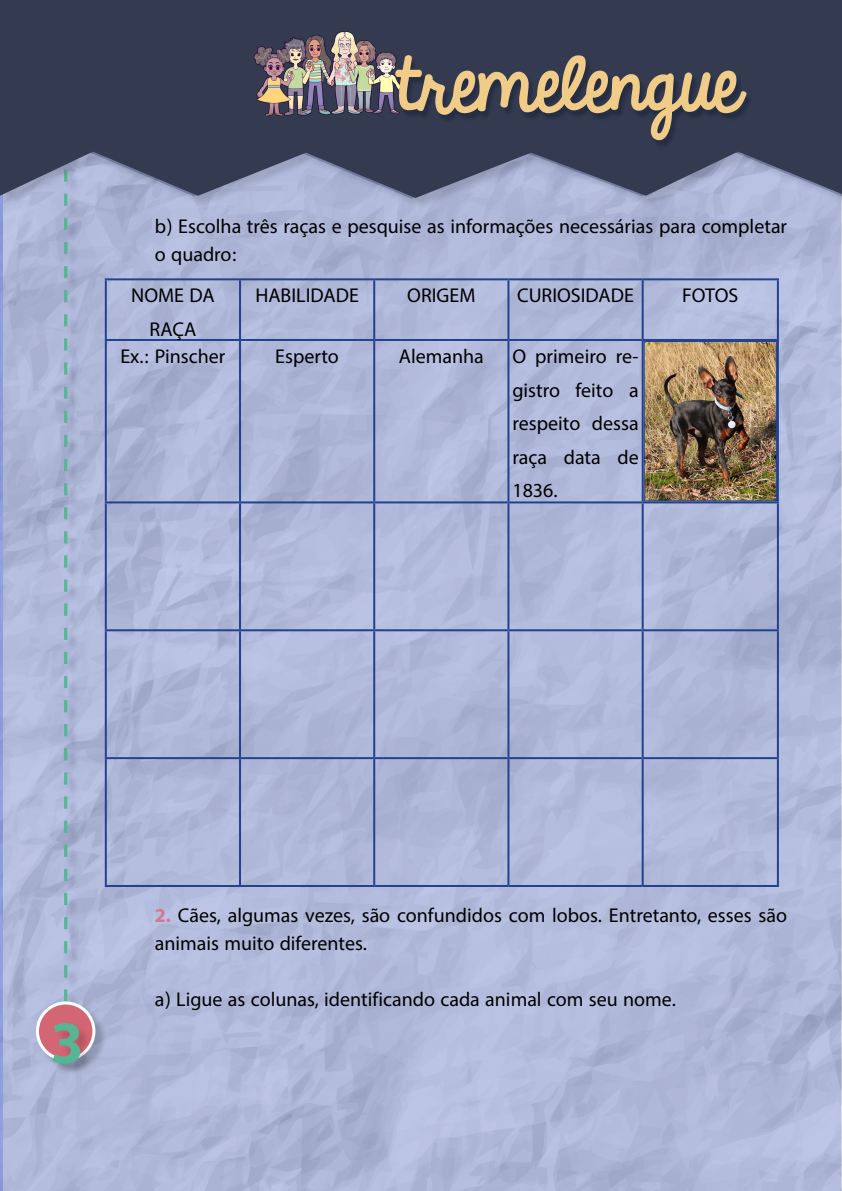
<style>
.page{position:relative;width:842px;height:1191px;background:#fff}
.page>*{position:absolute;margin:0;border:0;box-sizing:border-box;transform-origin:0 0}
.t1{font:64.6px "KG Always A Good Time";color:#f1cb88}
.t2{font:700 60.2px "Myriad Pro";color:#56b593}
.t3{font:28px/33.6px "Myriad Arabic";color:#000}
.s1{font-weight:700;color:#d37892}
</style>
<div class="page">
<img style="left:4px;top:210px;width:838px;height:981px">
<div style="left:66px;top:2px;width:14px;height:1011px;background:#000;opacity:.15"></div>
<svg style="left:64px;top:210px;width:3px;height:791px;background:#83b5b6"></svg>
<div style="left:38px;top:1003px;width:70px;height:70px;background:#000;opacity:.15"></div>
<div style="left:37px;top:1003px;width:57px;height:56px;background:#d46572;border-radius:50%"></div>
<div style="left:36px;top:1001px;width:59px;height:60px;border:3px solid #fff;border-radius:50%"></div>
<div style="left:55px;top:1024px;width:38px;height:51px;background:#000;opacity:.15"></div>
<div style="left:1px;top:0;width:841px;height:210px;background:#000;opacity:.1"></div>
<svg style="left:0;top:0;width:842px;height:198px;background:#495068"></svg>
<img style="left:236px;top:0;width:181px;height:169px">
<hr style="left:373px;top:503px;width:2px;height:126px;background:#24418f">
<hr style="left:374px;top:629px;width:134px;height:2px;background:#24418f">
<hr style="left:374px;top:757px;width:134px;height:2px;background:#24418f">
<hr style="left:507px;top:759px;width:2px;height:126px;background:#24418f">
<hr style="left:374px;top:885px;width:134px;height:2px;background:#24418f">
<hr style="left:508px;top:885px;width:135px;height:2px;background:#24418f">
<hr style="left:240px;top:278px;width:134px;height:2px;background:#24418f">
<hr style="left:240px;top:339px;width:134px;height:2px;background:#24418f">
<hr style="left:105px;top:341px;width:2px;height:160px;background:#24418f">
<hr style="left:105px;top:501px;width:135px;height:2px;background:#24418f">
<hr style="left:105px;top:503px;width:2px;height:126px;background:#24418f">
<hr style="left:239px;top:503px;width:2px;height:126px;background:#24418f">
<hr style="left:239px;top:341px;width:2px;height:160px;background:#24418f">
<hr style="left:373px;top:341px;width:2px;height:160px;background:#24418f">
<hr style="left:240px;top:501px;width:134px;height:2px;background:#24418f">
<hr style="left:374px;top:501px;width:133px;height:2px;background:#24418f">
<hr style="left:507px;top:503px;width:2px;height:126px;background:#24418f">
<hr style="left:642px;top:503px;width:2px;height:126px;background:#24418f">
<hr style="left:777px;top:503px;width:2px;height:126px;background:#24418f">
<hr style="left:508px;top:629px;width:135px;height:2px;background:#24418f">
<hr style="left:507px;top:631px;width:2px;height:126px;background:#24418f">
<hr style="left:643px;top:629px;width:136px;height:2px;background:#24418f">
<hr style="left:642px;top:631px;width:2px;height:126px;background:#24418f">
<hr style="left:777px;top:631px;width:2px;height:126px;background:#24418f">
<hr style="left:508px;top:757px;width:135px;height:2px;background:#24418f">
<hr style="left:643px;top:757px;width:136px;height:2px;background:#24418f">
<hr style="left:642px;top:759px;width:2px;height:126px;background:#24418f">
<hr style="left:777px;top:759px;width:2px;height:126px;background:#24418f">
<hr style="left:643px;top:885px;width:136px;height:2px;background:#24418f">
<hr style="left:240px;top:629px;width:134px;height:2px;background:#24418f">
<hr style="left:373px;top:631px;width:2px;height:126px;background:#24418f">
<hr style="left:240px;top:757px;width:134px;height:2px;background:#24418f">
<hr style="left:373px;top:759px;width:2px;height:126px;background:#24418f">
<hr style="left:240px;top:885px;width:134px;height:2px;background:#24418f">
<hr style="left:105px;top:759px;width:2px;height:126px;background:#24418f">
<hr style="left:239px;top:759px;width:2px;height:126px;background:#24418f">
<hr style="left:105px;top:885px;width:135px;height:2px;background:#24418f">
<hr style="left:105px;top:629px;width:135px;height:2px;background:#24418f">
<hr style="left:105px;top:631px;width:2px;height:126px;background:#24418f">
<hr style="left:239px;top:631px;width:2px;height:126px;background:#24418f">
<hr style="left:105px;top:757px;width:135px;height:2px;background:#24418f">
<hr style="left:374px;top:278px;width:134px;height:2px;background:#24418f">
<hr style="left:373px;top:280px;width:2px;height:59px;background:#24418f">
<hr style="left:508px;top:278px;width:135px;height:2px;background:#24418f">
<hr style="left:507px;top:280px;width:2px;height:59px;background:#24418f">
<hr style="left:643px;top:278px;width:136px;height:2px;background:#24418f">
<hr style="left:642px;top:280px;width:2px;height:59px;background:#24418f">
<hr style="left:777px;top:280px;width:2px;height:59px;background:#24418f">
<hr style="left:374px;top:339px;width:134px;height:2px;background:#24418f">
<hr style="left:508px;top:339px;width:135px;height:2px;background:#24418f">
<hr style="left:643px;top:339px;width:136px;height:2px;background:#24418f">
<hr style="left:105px;top:278px;width:135px;height:2px;background:#24418f">
<hr style="left:105px;top:280px;width:2px;height:59px;background:#24418f">
<hr style="left:239px;top:280px;width:2px;height:59px;background:#24418f">
<hr style="left:105px;top:339px;width:135px;height:2px;background:#24418f">
<hr style="left:507px;top:341px;width:2px;height:160px;background:#22428e">
<hr style="left:642px;top:341px;width:2px;height:160px;background:#22428e">
<hr style="left:777px;top:341px;width:2px;height:160px;background:#22428e">
<hr style="left:507px;top:501px;width:136px;height:2px;background:#22428e">
<hr style="left:643px;top:501px;width:136px;height:2px;background:#22428e">
<img style="left:646px;top:343px;width:129px;height:156px">
<div style="left:644px;top:341px;width:133px;height:160px;border:1px solid #22428e"></div>
<div style="left:395px;top:57px;width:358px;height:92px;background:#000d21;opacity:.3"></div>
<h1 class="t1" style="left:399px;top:36px;width:342px">tremelengue</h1>
<p class="t3" style="left:155px;top:213px;width:634px;line-height:28px">b) Escolha três raças e pesquise as informações necessárias para completar o quadro:</p>
<p class="t3" style="left:131px;top:279px;width:85px;text-align:center">NOME DA<br>RAÇA</p>
<p class="t3" style="left:255px;top:279px;width:105px">HABILIDADE</p>
<p class="t3" style="left:407px;top:279px;width:70px">ORIGEM</p>
<p class="t3" style="left:517px;top:279px;width:118px">CURIOSIDADE</p>
<p class="t3" style="left:682px;top:279px;width:58px">FOTOS</p>
<p class="t3" style="left:120px;top:339px;width:106px">Ex.: Pinscher</p>
<p class="t3" style="left:275px;top:339px;width:65px">Esperto</p>
<p class="t3" style="left:512px;top:339px;width:128px;text-align:justify;text-indent:-114px">Alemanha O primeiro re&shy;gistro feito a respeito dessa raça data de 1836.</p>
<h2 class="t2" style="left:50px;top:1003px;width:35px">3</h2>
<p class="t3" style="left:155px;top:901px;width:634px;line-height:28px"><span class="s1">2.</span> Cães, algumas vezes, são confundidos com lobos. Entretanto, esses são animais muito diferentes.</p>
<p class="t3" style="left:155px;top:983px;width:522px">a) Ligue as colunas, identificando cada animal com seu nome.</p>
</div>
